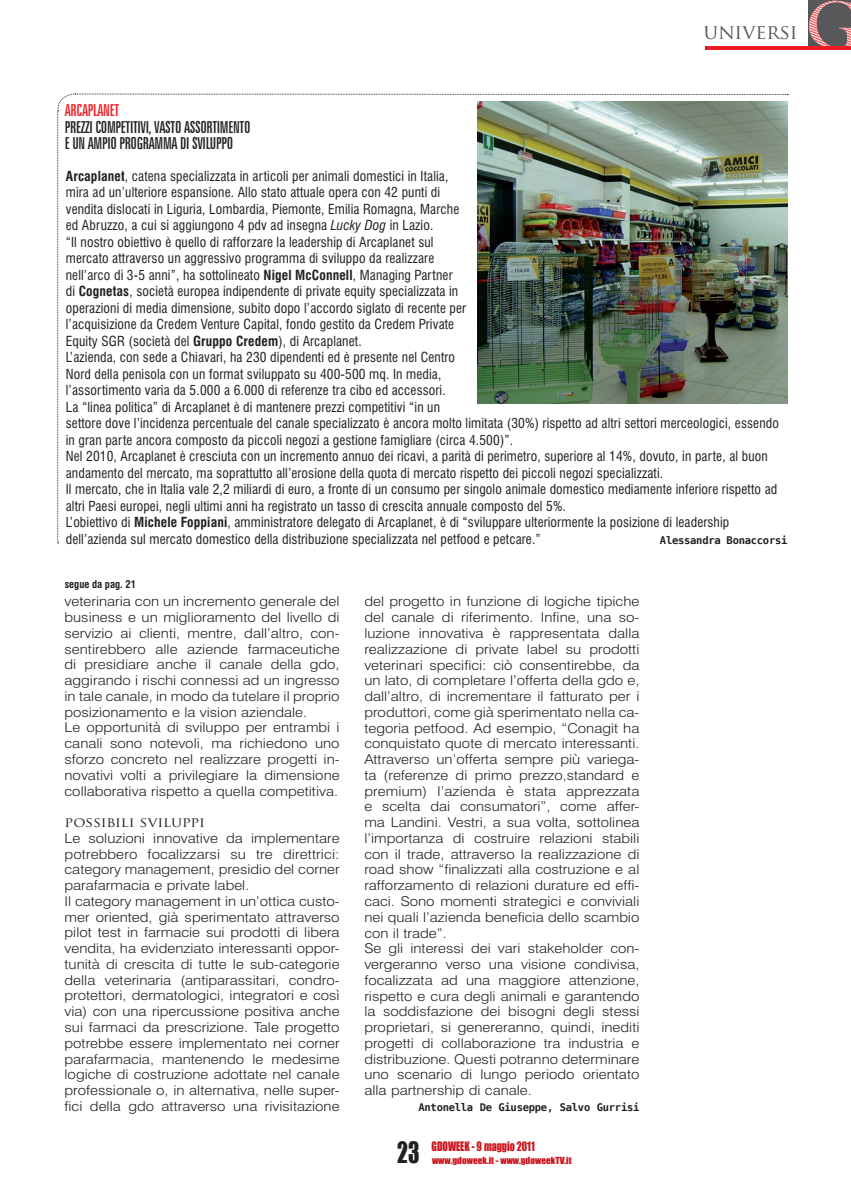
<style>
.page{position:relative;width:851px;height:1191px;background:#fff}
.page>*{position:absolute;margin:0;border:0;box-sizing:border-box;transform-origin:0 0}
.t1{font:27px "Impact";color:#231f20;scale:.8 1}
.t2{font:20.1px "Trajan Pro";color:#57585a}
.t3{font:extra-condensed 16.5px/16.5px "Zurich BT";letter-spacing:-.02em;color:#231f20}
.t4{font:extra-condensed 16.5px "Zurich BT";letter-spacing:-.02em;color:#ee1d23}
.t5{font:300 13.5px/15.8px "Swiss 721 BT";color:#231f20;scale:1.11 1}
.t6{font:condensed 13.5px/16.5px "Swiss 721 BT";letter-spacing:.01em;color:#231f20}
.t7{font:13.5px "Trajan Pro";letter-spacing:-.005em;color:#231f20;scale:1.11 1}
.t8{font:12px "Impact";color:#cd151d;scale:.83 1}
.t9{font:700 10.5px "Menlo";letter-spacing:-.025em;color:#231f20}
.t10{font:700 condensed 10.5px "Swiss 721 BT";color:#231f20}
.t11{font:9px "Impact";color:#cd151d}
.s1{font-weight:700}
.s2{font-style:italic}
</style>
<div class="page">
<hr style="left:705px;top:47px;width:146px;height:3px;background:#ee1d23">
<svg style="left:57px;top:93px;width:731px;height:450px"></svg>
<img style="left:477px;top:102px;width:310px;height:301px">
<svg style="left:809px;top:0;width:42px;height:47px"></svg>
<h2 class="t2" style="left:703px;top:19px;width:96px">UNIVERSI</h2>
<p class="t4" style="left:65px;top:101px;width:56px">ARCAPLANET</p>
<p class="t3" style="left:65px;top:119px;width:187px">PREZZI COMPETITIVI, VASTO ASSORTIMENTO<br>E UN AMPIO PROGRAMMA DI SVILUPPO</p>
<p class="t6" style="left:66px;top:167px;width:714px"><span class="s1">Arcaplanet</span>, catena specializzata in articoli per animali domestici in Italia,<br>mira ad un’ulteriore espansione. Allo stato attuale opera con 42 punti di<br>vendita dislocati in Liguria, Lombardia, Piemonte, Emilia Romagna, Marche<br>ed Abruzzo, a cui si aggiungono 4 pdv ad insegna <span class="s2">Lucky Dog</span> in Lazio.<br>“Il nostro obiettivo è quello di rafforzare la leadership di Arcaplanet sul<br>mercato attraverso un aggressivo programma di sviluppo da realizzare<br>nell’arco di 3-5 anni”, ha sottolineato <span class="s1">Nigel McConnell</span>, Managing Partner<br>di <span class="s1">Cognetas</span>, società europea indipendente di private equity specializzata in<br>operazioni di media dimensione, subito dopo l’accordo siglato di recente per<br>l’acquisizione da Credem Venture Capital, fondo gestito da Credem Private<br>Equity SGR (società del <span class="s1">Gruppo Credem</span>), di Arcaplanet.<br>L’azienda, con sede a Chiavari, ha 230 dipendenti ed è presente nel Centro<br>Nord della penisola con un format sviluppato su 400-500 mq. In media,<br>l’assortimento varia da 5.000 a 6.000 di referenze tra cibo ed accessori.<br>La “linea politica” di Arcaplanet è di mantenere prezzi competitivi “in un<br>settore dove l’incidenza percentuale del canale specializzato è ancora molto limitata (30%) rispetto ad altri settori merceologici, essendo in gran parte ancora composto da piccoli negozi a gestione famigliare (circa 4.500)”.<br>Nel 2010, Arcaplanet è cresciuta con un incremento annuo dei ricavi, a parità di perimetro, superiore al 14%, dovuto, in parte, al buon andamento del mercato, ma soprattutto all’erosione della quota di mercato rispetto dei piccoli negozi specializzati.<br>Il mercato, che in Italia vale 2,2 miliardi di euro, a fronte di un consumo per singolo animale domestico mediamente inferiore rispetto ad altri Paesi europei, negli ultimi anni ha registrato un tasso di crescita annuale composto del 5%.<br>L’obiettivo di <span class="s1">Michele Foppiani</span>, amministratore delegato di Arcaplanet, è di “sviluppare ulteriormente la posizione di leadership dell’azienda sul mercato domestico della distribuzione specializzata nel petfood e petcare.”</p>
<p class="t9" style="left:660px;top:533px;width:129px">Alessandra Bonaccorsi</p>
<p class="t10" style="left:65px;top:578px;width:73px">segue da pag. 21</p>
<p class="t5" style="left:65px;top:593px;width:249px">veterinaria con un incremento generale del business e un miglioramento del livello di servizio ai clienti, mentre, dall’altro, con&shy;sentirebbero alle aziende farmaceutiche di presidiare anche il canale della gdo, aggirando i rischi connessi ad un ingresso in tale canale, in modo da tutelare il proprio posizionamento e la vision aziendale.<br>Le opportunità di sviluppo per entrambi i canali sono notevoli, ma richiedono uno sforzo concreto nel realizzare progetti in&shy;novativi volti a privilegiare la dimensione collaborativa rispetto a quella competitiva.</p>
<p class="t7" style="left:65px;top:813px;width:128px">POSSIBILI SVILUPPI</p>
<p class="t5" style="left:65px;top:829px;width:249px">Le soluzioni innovative da implementare potrebbero focalizzarsi su tre direttrici: category management, presidio del corner parafarmacia e private label.<br>Il category management in un’ottica custo&shy;mer oriented, già sperimentato attraverso pilot test in farmacie sui prodotti di libera vendita, ha evidenziato interessanti oppor&shy;tunità di crescita di tutte le sub-categorie della veterinaria (antiparassitari, condro&shy;protettori, dermatologici, integratori e così via) con una ripercussione positiva anche sui farmaci da prescrizione. Tale progetto potrebbe essere implementato nei corner parafarmacia, mantenendo le medesime logiche di costruzione adottate nel canale professionale o, in alternativa, nelle super&shy;fici della gdo attraverso una rivisitazione</p>
<p class="t5" style="left:364px;top:593px;width:249px">del progetto in funzione di logiche tipiche del canale di riferimento. Infine, una so&shy;luzione innovativa è rappresentata dalla realizzazione di private label su prodotti veterinari specifici: ciò consentirebbe, da un lato, di completare l’offerta della gdo e, dall’altro, di incrementare il fatturato per i produttori, come già sperimentato nella ca&shy;tegoria petfood. Ad esempio, “Conagit ha conquistato quote di mercato interessanti.<br>Attraverso un’offerta sempre più variega&shy;ta (referenze di primo prezzo,standard e premium) l’azienda è stata apprezzata e scelta dai consumatori”, come affer&shy;ma Landini. Vestri, a sua volta, sottolinea l’importanza di costruire relazioni stabili con il trade, attraverso la realizzazione di road show “finalizzati alla costruzione e al rafforzamento di relazioni durature ed effi&shy;caci. Sono momenti strategici e conviviali nei quali l’azienda beneficia dello scambio con il trade”.<br>Se gli interessi dei vari stakeholder con&shy;vergeranno verso una visione condivisa, focalizzata ad una maggiore attenzione, rispetto e cura degli animali e garantendo la soddisfazione dei bisogni degli stessi proprietari, si genereranno, quindi, inediti progetti di collaborazione tra industria e distribuzione. Questi potranno determinare uno scenario di lungo periodo orientato alla partnership di canale.</p>
<p class="t9" style="left:418px;top:1099px;width:222px">Antonella De Giuseppe, Salvo Gurrisi</p>
<h1 class="t1" style="left:397px;top:1130px;width:29px">23</h1>
<p class="t8" style="left:431px;top:1136px;width:126px">GDOWEEK - 9 maggio 2011</p>
<p class="t11" style="left:432px;top:1152px;width:141px">www.gdoweek.it - www.gdoweekTV.it</p>
</div>
